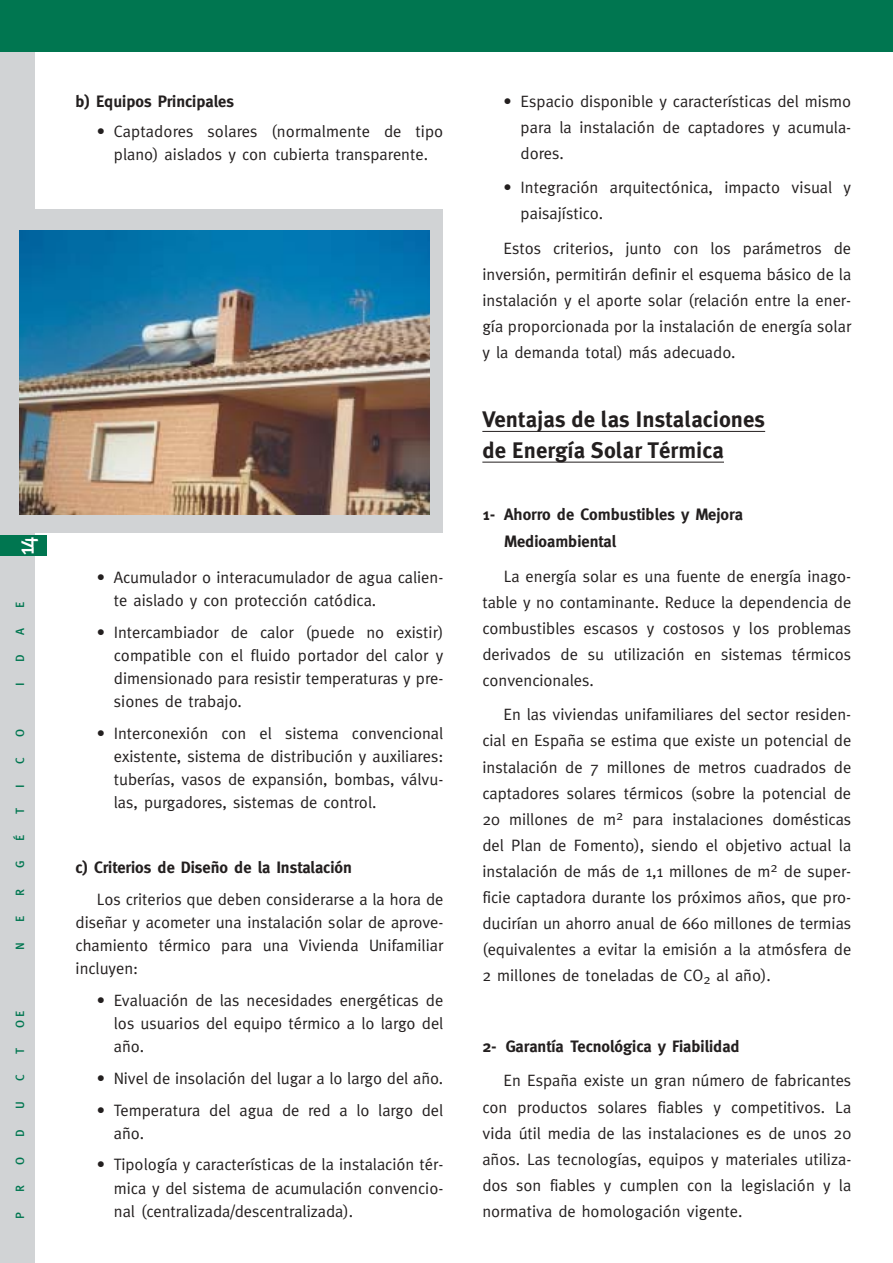
<style>
.page{position:relative;width:893px;height:1263px;background:#fff}
.page>*{position:absolute;margin:0;border:0;box-sizing:border-box;transform-origin:0 0}
.t1{font:500 23.4px "Meta Plus";color:#fff;scale:.9 1}
.t2{font:700 22.5px/30.8px "Meta Plus";color:#231f1f}
.t3{font:16.5px/26.1px "Meta";color:#231f1f;text-align:justify}
.t4{font:700 16.5px/27px "Meta";color:#231f1f}
.t5{font:500 12px "Meta Plus";color:#007650}
</style>
<div class="page">
<div style="left:0;top:0;width:34px;height:1263px;background:#d1d3d5"></div>
<div style="left:0;top:0;width:892px;height:51px;background:#007650"></div>
<hr style="left:482px;top:431px;width:283px;height:1px;background:#231f1f">
<hr style="left:482px;top:462px;width:242px;height:1px;background:#231f1f">
<div style="left:34px;top:209px;width:409px;height:324px;background:#d1d3d5"></div>
<img style="left:20px;top:231px;width:409px;height:283px">
<div style="left:0;top:536px;width:47px;height:20px;background:#007650"></div>
<p class="t4" style="left:76px;top:89px;width:160px">b) Equipos Principales</p>
<p class="t3" style="left:97px;top:122px;width:348px;line-height:22.4px;text-align:center">• Captadores solares (normalmente de tipo plano) aislados y con cubierta transparente.</p>
<p class="t1" style="left:16px;top:555px;width:23px;rotate:-90deg">14</p>
<p class="t5" style="left:15px;top:608px;width:8px;rotate:-90deg">E</p>
<p class="t5" style="left:15px;top:635px;width:8px;rotate:-90deg">A</p>
<p class="t5" style="left:15px;top:662px;width:9px;rotate:-90deg">D</p>
<p class="t5" style="left:15px;top:686px;width:5px;rotate:-90deg">I</p>
<p class="t5" style="left:15px;top:737px;width:10px;rotate:-90deg">O</p>
<p class="t5" style="left:15px;top:764px;width:8px;rotate:-90deg">C</p>
<p class="t5" style="left:15px;top:788px;width:5px;rotate:-90deg">I</p>
<p class="t5" style="left:15px;top:814px;width:8px;rotate:-90deg">T</p>
<p class="t5" style="left:15px;top:841px;width:7px;rotate:-90deg">É</p>
<p class="t5" style="left:15px;top:868px;width:9px;rotate:-90deg">G</p>
<p class="t5" style="left:15px;top:896px;width:9px;rotate:-90deg">R</p>
<p class="t5" style="left:15px;top:922px;width:8px;rotate:-90deg">E</p>
<p class="t5" style="left:15px;top:950px;width:9px;rotate:-90deg">N</p>
<p class="t5" style="left:15px;top:1028px;width:19px;rotate:-90deg">O E</p>
<p class="t5" style="left:15px;top:1054px;width:8px;rotate:-90deg">T</p>
<p class="t5" style="left:15px;top:1081px;width:8px;rotate:-90deg">C</p>
<p class="t5" style="left:15px;top:1109px;width:9px;rotate:-90deg">U</p>
<p class="t5" style="left:15px;top:1137px;width:9px;rotate:-90deg">D</p>
<p class="t5" style="left:15px;top:1165px;width:10px;rotate:-90deg">O</p>
<p class="t5" style="left:15px;top:1192px;width:9px;rotate:-90deg">R</p>
<p class="t5" style="left:15px;top:1219px;width:8px;rotate:-90deg">P</p>
<p class="t3" style="left:114px;top:567px;width:331px;line-height:23.1px;text-indent:-17px">• Acumulador o interacumulador de agua calien&shy;te aislado y con protección catódica.</p>
<p class="t3" style="left:114px;top:622px;width:331px;line-height:23.1px;text-indent:-17px">• Intercambiador de calor (puede no existir) compatible con el fluido portador del calor y dimensionado para resistir temperaturas y pre&shy;siones de trabajo.</p>
<p class="t3" style="left:114px;top:723px;width:331px;line-height:23.1px;text-indent:-17px">• Interconexión con el sistema convencional existente, sistema de distribución y auxiliares: tuberías, vasos de expansión, bombas, válvu&shy;las, purgadores, sistemas de control.</p>
<p class="t4" style="left:76px;top:855px;width:278px">c) Criterios de Diseño de la Instalación</p>
<p class="t3" style="left:76px;top:889px;width:369px;line-height:23.1px;text-indent:21px">Los criterios que deben considerarse a la hora de diseñar y acometer una instalación solar de aprove&shy;chamiento térmico para una Vivienda Unifamiliar incluyen:</p>
<p class="t3" style="left:114px;top:990px;width:331px;line-height:23.1px;text-indent:-17px">• Evaluación de las necesidades energéticas de los usuarios del equipo térmico a lo largo del año.</p>
<p class="t3" style="left:97px;top:1066px;width:348px">• Nivel de insolación del lugar a lo largo del año.</p>
<p class="t3" style="left:114px;top:1100px;width:331px;line-height:23.1px;text-indent:-17px">• Temperatura del agua de red a lo largo del año.</p>
<p class="t3" style="left:114px;top:1154px;width:331px;line-height:23.1px;text-indent:-17px">• Tipología y características de la instalación tér&shy;mica y del sistema de acumulación convencio&shy;nal (centralizada/descentralizada).</p>
<p class="t3" style="left:520px;top:89px;width:332px;text-indent:-17px">• Espacio disponible y características del mismo para la instalación de captadores y acumula&shy;dores.</p>
<p class="t3" style="left:520px;top:176px;width:332px;text-indent:-17px">• Integración arquitectónica, impacto visual y paisajístico.</p>
<p class="t3" style="left:482px;top:236px;width:370px;text-indent:21px">Estos criterios, junto con los parámetros de inversión, permitirán definir el esquema básico de la instalación y el aporte solar (relación entre la ener&shy;gía proporcionada por la instalación de energía solar y la demanda total) más adecuado.</p>
<h3 class="t2" style="left:482px;top:405px;width:284px">Ventajas de las Instalaciones de Energía Solar Térmica</h3>
<p class="t4" style="left:504px;top:502px;width:240px;text-indent:-22px">1- Ahorro de Combustibles y Mejora<br>Medioambiental</p>
<p class="t3" style="left:482px;top:564px;width:370px;text-indent:21px">La energía solar es una fuente de energía inago&shy;table y no contaminante. Reduce la dependencia de combustibles escasos y costosos y los problemas derivados de su utilización en sistemas térmicos convencionales.</p>
<p class="t3" style="left:482px;top:703px;width:370px;text-indent:21px">En las viviendas unifamiliares del sector residen&shy;cial en España se estima que existe un potencial de instalación de 7 millones de metros cuadrados de captadores solares térmicos (sobre la potencial de 20 millones de m<sup>2</sup> para instalaciones domésticas del Plan de Fomento), siendo el objetivo actual la instalación de más de 1,1 millones de m<sup>2</sup> de super&shy;ficie captadora durante los próximos años, que pro&shy;ducirían un ahorro anual de 660 millones de termias (equivalentes a evitar la emisión a la atmósfera de 2 millones de toneladas de CO<sub>2</sub> al año).</p>
<p class="t4" style="left:482px;top:1034px;width:259px">2- Garantía Tecnológica y Fiabilidad</p>
<p class="t3" style="left:482px;top:1069px;width:370px;text-indent:21px">En España existe un gran número de fabricantes con productos solares fiables y competitivos. La vida útil media de las instalaciones es de unos 20 años. Las tecnologías, equipos y materiales utiliza&shy;dos son fiables y cumplen con la legislación y la</p>
<p class="t3" style="left:482px;top:1199px;width:261px">normativa de homologación vigente.</p>
</div>
